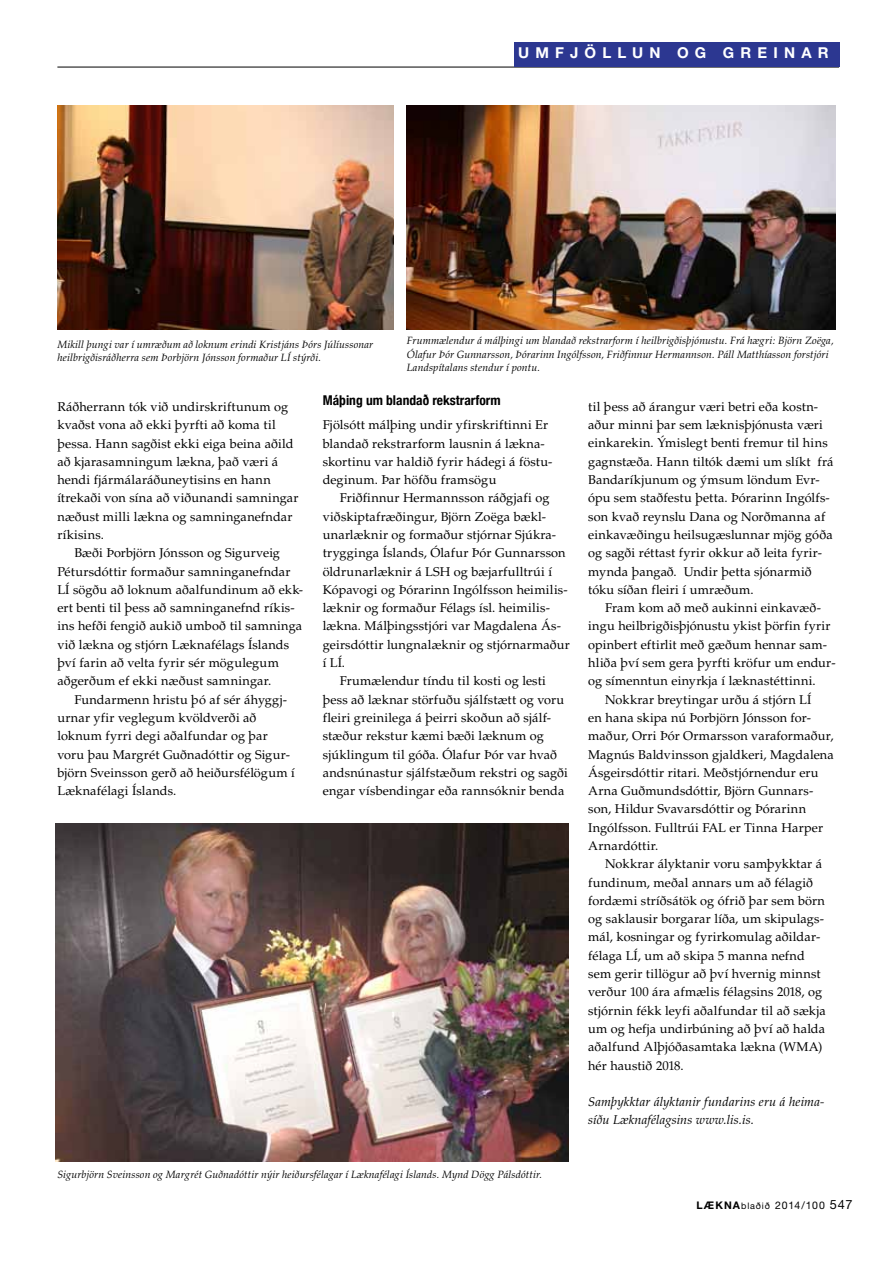
<style>
.page{position:relative;width:893px;height:1263px;background:#fff}
.page>*{position:absolute;margin:0;border:0;box-sizing:border-box;transform-origin:0 0}
.t1{font:700 15px "Helvetica Neue";letter-spacing:.41em;color:#fff}
.t2{font:700 condensed 13.5px "Helvetica Neue";color:#000}
.t3{font:12.75px/18.3px "Palatino";letter-spacing:.01em;color:#000}
.t4{font:italic 12.75px/18.3px "Palatino";letter-spacing:.005em;color:#000}
.t5{font:italic 10.5px/13.5px "Palatino";letter-spacing:.01em;color:#000}
.t6{font:10.5px "Helvetica Neue";letter-spacing:.065em;color:#000}
.s1{font-weight:700}
.s2{font-size:9px}
.s3{font-size:12.75px}
</style>
<div class="page">
<hr style="left:57px;top:67px;width:782px;height:1px;background:#000">
<div style="left:514px;top:42px;width:325px;height:25px;background:#2c3791"></div>
<img style="left:58px;top:105px;width:335px;height:225px">
<img style="left:407px;top:105px;width:429px;height:225px">
<img style="left:56px;top:824px;width:513px;height:337px">
<p class="t1" style="left:518px;top:43px;width:137px">UMFJÖLL UN</p>
<p class="t1" style="left:677px;top:43px;width:110px">OG GREINA</p>
<p class="t1" style="left:818px;top:43px;width:12px">R</p>
<p class="t5" style="left:57px;top:338px;width:317px">Mikill þungi var í umræðum að loknum erindi Kristjáns Þórs Júlíussonar heilbrigðisráðherra sem Þorbjörn Jónsson formaður LÍ stýrði.</p>
<p class="t5" style="left:407px;top:334px;width:428px">Frummælendur á málþingi um blandað rekstrarform í heilbrigðisþjónustu. Frá hægri: Björn Zoëga,<br>Ólafur Þór Gunnarsson, Þórarinn Ingólfsson, Friðfinnur Hermannson. Páll Matthíasson forstjóri<br>Landspítalans stendur í pontu.</p>
<p class="t3" style="left:57px;top:398px;width:243px">Ráðherrann tók við undirskriftunum og kvaðst vona að ekki þyrfti að koma til þessa. Hann sagðist ekki eiga beina aðild að kjarasamningum lækna, það væri á hendi fjármálaráðuneytisins en hann ítrekaði von sína að viðunandi samningar næðust milli lækna og samninganefndar ríkisins.</p>
<p class="t3" style="left:57px;top:544px;width:247px;text-indent:17px">Bæði Þorbjörn Jónsson og Sigurveig Pétursdóttir formaður samninganefndar LÍ sögðu að loknum aðalfundinum að ekk&shy;ert benti til þess að samninganefnd ríkis&shy;ins hefði fengið aukið umboð til samninga við lækna og stjórn Læknafélags Íslands því farin að velta fyrir sér mögulegum aðgerðum ef ekki næðust samningar.</p>
<p class="t3" style="left:57px;top:690px;width:239px;text-indent:17px">Fundarmenn hristu þó af sér áhyggj&shy;urnar yfir veglegum kvöldverði að loknum fyrri degi aðalfundar og þar voru þau Margrét Guðnadóttir og Sigur&shy;björn Sveinsson gerð að heiðursfélögum í Læknafélagi Íslands.</p>
<p class="t2" style="left:323px;top:392px;width:179px">Máþing um blandað rekstrarform</p>
<p class="t3" style="left:323px;top:416px;width:231px">Fjölsótt málþing undir yfirskriftinni Er blandað rekstrarform lausnin á lækna&shy;skortinu var haldið fyrir hádegi á föstu&shy;deginum. Þar höfðu framsögu</p>
<p class="t3" style="left:340px;top:489px;width:211px">Friðfinnur Hermannsson ráðgjafi og</p>
<p class="t3" style="left:323px;top:507px;width:225px">viðskiptafræðingur, Björn Zoëga bækl-</p>
<p class="t3" style="left:323px;top:526px;width:235px">unarlæknir og formaður stjórnar Sjúkra-</p>
<p class="t3" style="left:323px;top:544px;width:244px">trygginga Íslands, Ólafur Þór Gunnarsson</p>
<p class="t3" style="left:323px;top:562px;width:231px">öldrunarlæknir á LSH og bæjarfulltrúi í</p>
<p class="t3" style="left:323px;top:581px;width:246px">Kópavogi og Þórarinn Ingólfsson heimilis-</p>
<p class="t3" style="left:323px;top:599px;width:229px">læknir og formaður Félags ísl. heimilis-</p>
<p class="t3" style="left:323px;top:617px;width:240px">lækna. Málþingsstjóri var Magdalena Ás-</p>
<p class="t3" style="left:323px;top:635px;width:249px">geirsdóttir lungnalæknir og stjórnarmaður</p>
<p class="t3" style="left:323px;top:654px;width:24px">í LÍ.</p>
<p class="t3" style="left:340px;top:672px;width:208px">Frumælendur tíndu til kosti og lesti</p>
<p class="t3" style="left:323px;top:690px;width:243px">þess að læknar störfuðu sjálfstætt og voru</p>
<p class="t3" style="left:323px;top:709px;width:230px">fleiri greinilega á þeirri skoðun að sjálf-</p>
<p class="t3" style="left:323px;top:727px;width:223px">stæður rekstur kæmi bæði læknum og</p>
<p class="t3" style="left:323px;top:745px;width:236px">sjúklingum til góða. Ólafur Þór var hvað</p>
<p class="t3" style="left:323px;top:764px;width:247px">andsnúnastur sjálfstæðum rekstri og sagði</p>
<p class="t3" style="left:323px;top:782px;width:243px">engar vísbendingar eða rannsóknir benda</p>
<p class="t5" style="left:57px;top:1168px;width:486px">Sigurbjörn Sveinsson og Margrét Guðnadóttir nýir heiðursfélagar í Læknafélagi Íslands. Mynd Dögg Pálsdóttir.</p>
<p class="t3" style="left:588px;top:398px;width:247px">til þess að árangur væri betri eða kostn&shy;aður minni þar sem læknisþjónusta væri einkarekin. Ýmislegt benti fremur til hins gagnstæða. Hann tiltók dæmi um slíkt frá Bandaríkjunum og ýmsum löndum Evr&shy;ópu sem staðfestu þetta. Þórarinn Ingólfs&shy;son kvað reynslu Dana og Norðmanna af einkavæðingu heilsugæslunnar mjög góða og sagði réttast fyrir okkur að leita fyrir&shy;mynda þangað. Undir þetta sjónarmið tóku síðan fleiri í umræðum.</p>
<p class="t3" style="left:605px;top:599px;width:217px">Fram kom að með aukinni einkavæð-</p>
<p class="t3" style="left:588px;top:617px;width:244px">ingu heilbrigðisþjónustu ykist þörfin fyrir</p>
<p class="t3" style="left:588px;top:635px;width:240px">opinbert eftirlit með gæðum hennar sam-</p>
<p class="t3" style="left:588px;top:654px;width:249px">hliða því sem gera þyrfti kröfur um endur-</p>
<p class="t3" style="left:588px;top:672px;width:229px">og símenntun einyrkja í læknastéttinni.</p>
<p class="t3" style="left:605px;top:690px;width:208px">Nokkrar breytingar urðu á stjórn LÍ</p>
<p class="t3" style="left:588px;top:709px;width:224px">en hana skipa nú Þorbjörn Jónsson for-</p>
<p class="t3" style="left:588px;top:727px;width:247px">maður, Orri Þór Ormarsson varaformaður,</p>
<p class="t3" style="left:588px;top:745px;width:247px">Magnús Baldvinsson gjaldkeri, Magdalena</p>
<p class="t3" style="left:588px;top:763px;width:232px">Ásgeirsdóttir ritari. Meðstjórnendur eru</p>
<p class="t3" style="left:588px;top:782px;width:227px">Arna Guðmundsdóttir, Björn Gunnars-</p>
<p class="t3" style="left:588px;top:800px;width:220px">son, Hildur Svavarsdóttir og Þórarinn</p>
<p class="t3" style="left:588px;top:818px;width:236px">Ingólfsson. Fulltrúi FAL er Tinna Harper</p>
<p class="t3" style="left:588px;top:837px;width:72px">Arnardóttir.</p>
<p class="t3" style="left:605px;top:855px;width:219px">Nokkrar ályktanir voru samþykktar á</p>
<p class="t3" style="left:588px;top:873px;width:226px">fundinum, meðal annars um að félagið</p>
<p class="t3" style="left:588px;top:892px;width:238px">fordæmi stríðsátök og ófrið þar sem börn</p>
<p class="t3" style="left:588px;top:910px;width:237px">og saklausir borgarar líða, um skipulags-</p>
<p class="t3" style="left:588px;top:928px;width:234px">mál, kosningar og fyrirkomulag aðildar-</p>
<p class="t3" style="left:588px;top:946px;width:218px">félaga LÍ, um að skipa 5 manna nefnd</p>
<p class="t3" style="left:588px;top:965px;width:234px">sem gerir tillögur að því hvernig minnst</p>
<p class="t3" style="left:588px;top:983px;width:235px">verður 100 ára afmælis félagsins 2018, og</p>
<p class="t3" style="left:588px;top:1001px;width:239px">stjórnin fékk leyfi aðalfundar til að sækja</p>
<p class="t3" style="left:588px;top:1020px;width:238px">um og hefja undirbúning að því að halda</p>
<p class="t3" style="left:588px;top:1038px;width:236px">aðalfund Alþjóðasamtaka lækna (WMA)</p>
<p class="t3" style="left:588px;top:1056px;width:97px">hér haustið 2018.</p>
<p class="t4" style="left:588px;top:1093px;width:238px">Samþykktar ályktanir fundarins eru á heima&shy;síðu Læknafélagsins www.lis.is.</p>
<p class="t6" style="left:696px;top:1199px;width:158px"><span class="s1">LÆKNA</span><span class="s2">blaðið</span> 2014/100 <span class="s3">547</span></p>
</div>
